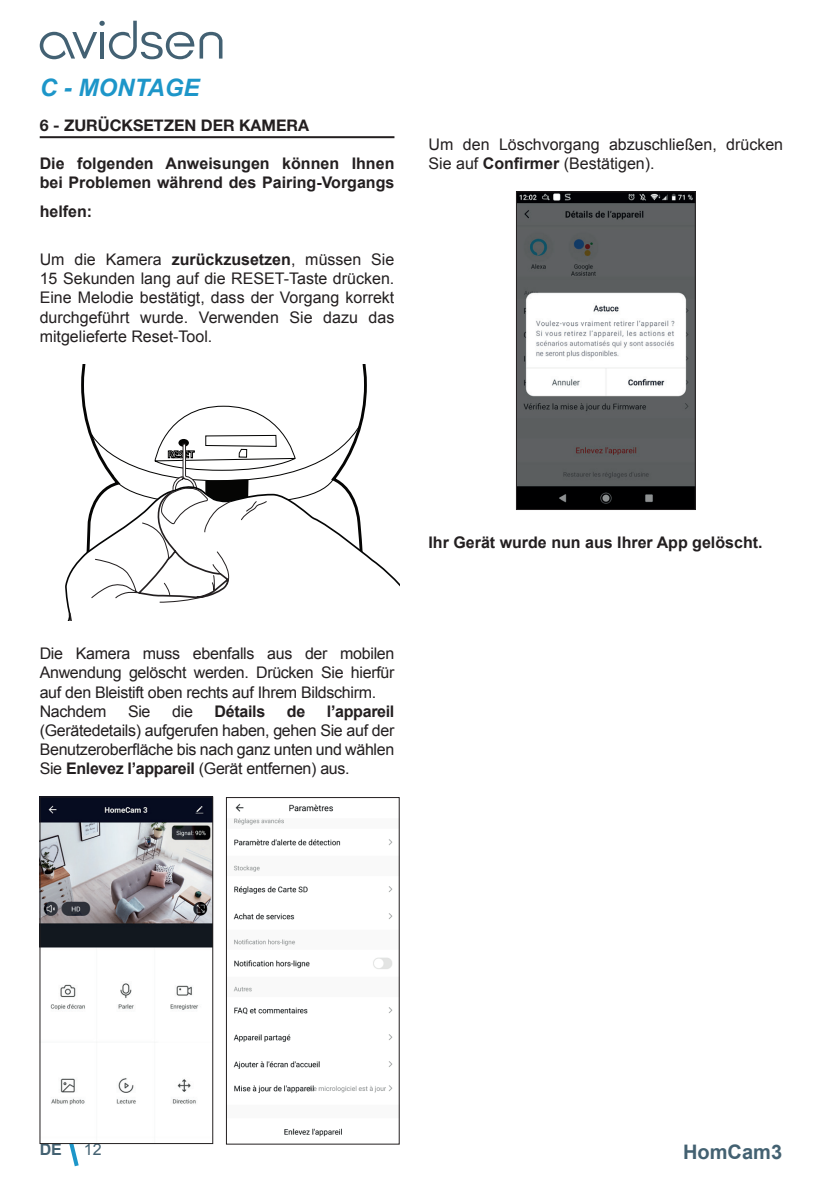
<style>
.page{position:relative;width:840px;height:1191px;background:#fff}
.page>*{position:absolute;margin:0;border:0;box-sizing:border-box;transform-origin:0 0}
.t1{font:italic 700 24px "Arial";color:#1d96c9}
.t2{font:700 20px "Arial";color:#436171}
.t3{font:16px/19.2px "Arial";letter-spacing:-.02em;color:#231f20;text-align:justify}
.t4{font:700 16px/19.2px "Arial";color:#231f20}
.t5{font:16px/19.2px "Arial";color:#231f20}
.t6{font:700 16px "Helvetica Neue LT Std";color:#231f20}
.t7{font:700 16px "Arial";letter-spacing:-.02em;color:#231f20}
.t8{font:700 16px "Arial";color:#436171}
.t9{font:16px "Arial";color:#436171}
.s1{font-weight:700}
</style>
<div class="page">
<svg style="left:65px;top:1143px;width:16px;height:24px"></svg>
<svg style="left:40px;top:21px;width:182px;height:38px"></svg>
<hr style="left:40px;top:136px;width:354px;height:2px;background:#231f20">
<svg style="left:65px;top:543px;width:334px;height:67px"></svg>
<svg style="left:68px;top:364px;width:294px;height:256px"></svg>
<img style="left:42px;top:798px;width:169px;height:307px">
<div style="left:40px;top:796px;width:173px;height:347px;border:1px solid #231f20"></div>
<img style="left:233px;top:803px;width:160px;height:334px">
<div style="left:226px;top:797px;width:173px;height:347px;border:1px solid #231f20"></div>
<img style="left:518px;top:194px;width:175px;height:314px">
<div style="left:516px;top:192px;width:179px;height:318px;border:1px solid #231f20"></div>
<h1 class="t1" style="left:40px;top:72px;width:161px">C - MONTAGE</h1>
<p class="t6" style="left:40px;top:115px;width:271px">6 - ZURÜCKSETZEN DER KAMERA</p>
<p class="t4" style="left:40px;top:154px;width:356px">Die folgenden Anweisungen können Ihnen bei Problemen während des Pairing-Vorgangs</p>
<p class="t4" style="left:40px;top:202px;width:54px">helfen:</p>
<p class="t3" style="left:40px;top:250px;width:356px">Um die Kamera <span class="s1">zurückzusetzen</span>, müssen Sie 15 Sekunden lang auf die RESET-Taste drücken.<br>Eine Melodie bestätigt, dass der Vorgang korrekt durchgeführt wurde. Verwenden Sie dazu das mitgelieferte Reset-Tool.</p>
<p class="t5" style="left:428px;top:135px;width:356px">Um den Löschvorgang abzuschließen, drücken<br>Sie auf <span class="s1">Confirmer</span> (Bestätigen).</p>
<p class="t4" style="left:428px;top:533px;width:335px">Ihr Gerät wurde nun aus Ihrer App gelöscht.</p>
<p class="t3" style="left:40px;top:644px;width:356px;text-align:left">Die Kamera muss ebenfalls aus der mobilen Anwendung gelöscht werden. Drücken Sie hierfür auf den Bleistift oben rechts auf Ihrem Bildschirm.<br>Nachdem</p>
<p class="t3" style="left:128px;top:701px;width:24px">Sie</p>
<p class="t3" style="left:172px;top:701px;width:22px">die</p>
<p class="t7" style="left:214px;top:700px;width:52px">Détails</p>
<p class="t4" style="left:287px;top:702px;width:20px">de</p>
<p class="t7" style="left:327px;top:700px;width:69px">l’appareil</p>
<p class="t3" style="left:40px;top:721px;width:356px">(Gerätedetails) aufgerufen haben, gehen Sie auf der Benutzeroberfläche bis nach ganz unten und wählen Sie <span class="s1">Enlevez l’appareil</span> (Gerät entfernen) aus.</p>
<p class="t8" style="left:40px;top:1138px;width:24px">DE</p>
<p class="t9" style="left:84px;top:1139px;width:19px">12</p>
<p class="t2" style="left:682px;top:1138px;width:100px">HomCam3</p>
</div>
